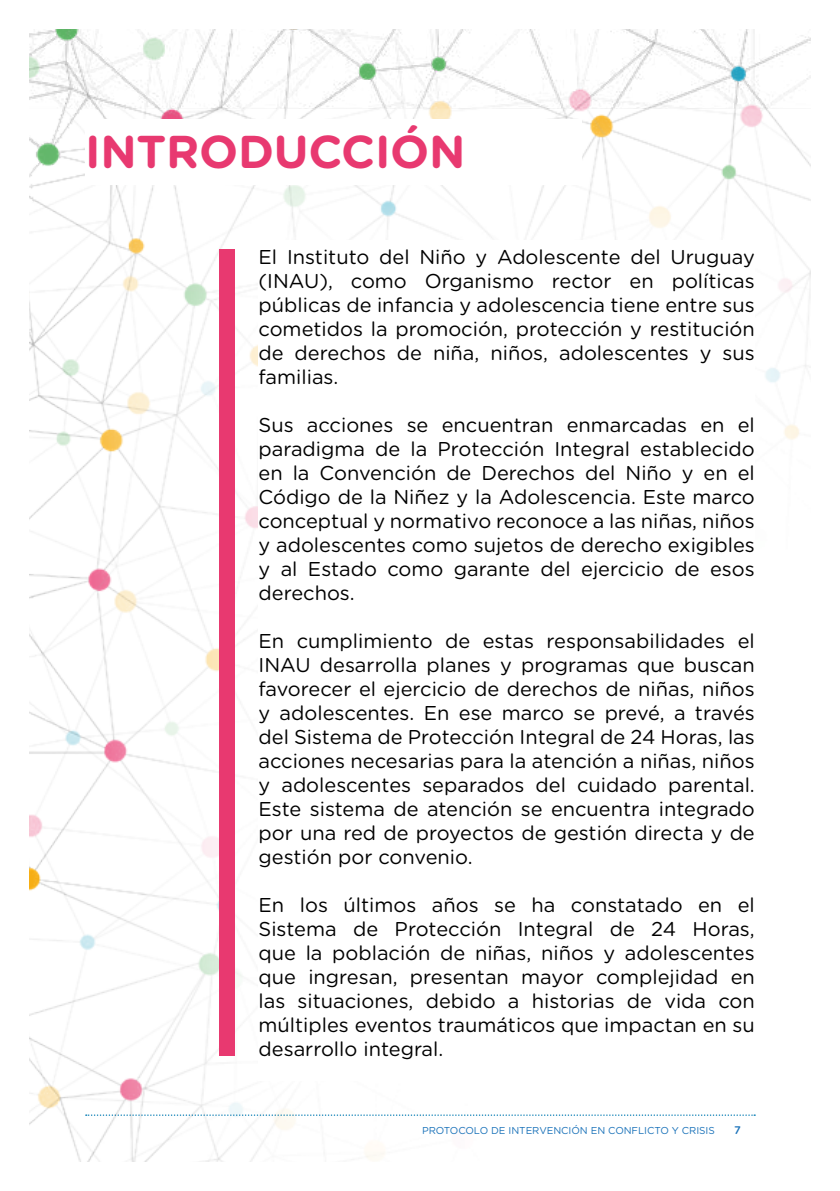
<style>
.page{position:relative;width:840px;height:1191px;background:#fff}
.page>*{position:absolute;margin:0;border:0;box-sizing:border-box;transform-origin:0 0}
.t1{font:700 46px "Gotham Rounded";letter-spacing:-.005em;color:#e83970}
.t2{font:20px/24px "Gotham Rounded";color:#000;text-align:justify}
.t3{font:500 11px "Gotham Rounded";color:#1a72b9}
.t4{font:10px "Gotham Rounded";letter-spacing:-.005em;color:#1a72b9}
</style>
<div class="page">
<img style="left:29px;top:29px;width:782px;height:1133px">
<div style="left:219px;top:249px;width:15px;height:807px;background:#e83970"></div>
<div style="left:258px;top:240px;width:496px;height:840px;background:#fff"></div>
<div style="left:85px;top:120px;width:496px;height:65px;background:#fff"></div>
<svg style="left:86px;top:1114px;width:668px;height:1px"></svg>
<h1 class="t1" style="left:85px;top:118px;width:382px">INTRODUCCIÓN</h1>
<p class="t2" style="left:258px;top:244px;width:497px">El Instituto del Niño y Adolescente del Uruguay (INAU), como Organismo rector en políticas públicas de infancia y adolescencia tiene entre sus cometidos la promoción, protección y restitución de derechos de niña, niños, adolescentes y sus familias.</p>
<p class="t2" style="left:258px;top:412px;width:497px">Sus acciones se encuentran enmarcadas en el paradigma de la Protección Integral establecido en la Convención de Derechos del Niño y en el Código de la Niñez y la Adolescencia. Este marco conceptual y normativo reconoce a las niñas, niños y adolescentes como sujetos de derecho exigibles y al Estado como garante del ejercicio de esos derechos.</p>
<p class="t2" style="left:258px;top:628px;width:497px">En cumplimiento de estas responsabilidades el INAU desarrolla planes y programas que buscan favorecer el ejercicio de derechos de niñas, niños y adolescentes. En ese marco se prevé, a través del Sistema de Protección Integral de 24 Horas, las acciones necesarias para la atención a niñas, niños y adolescentes separados del cuidado parental.<br>Este sistema de atención se encuentra integrado por una red de proyectos de gestión directa y de gestión por convenio.</p>
<p class="t2" style="left:258px;top:892px;width:497px">En los últimos años se ha constatado en el Sistema de Protección Integral de 24 Horas, que la población de niñas, niños y adolescentes que ingresan, presentan mayor complejidad en las situaciones, debido a historias de vida con múltiples eventos traumáticos que impactan en su desarrollo integral.</p>
<p class="t4" style="left:422px;top:1123px;width:294px">PROTOCOLO DE INTERVENCIÓN EN CONFLICTO Y CRISIS</p>
<p class="t3" style="left:733px;top:1122px;width:8px">7</p>
</div>
